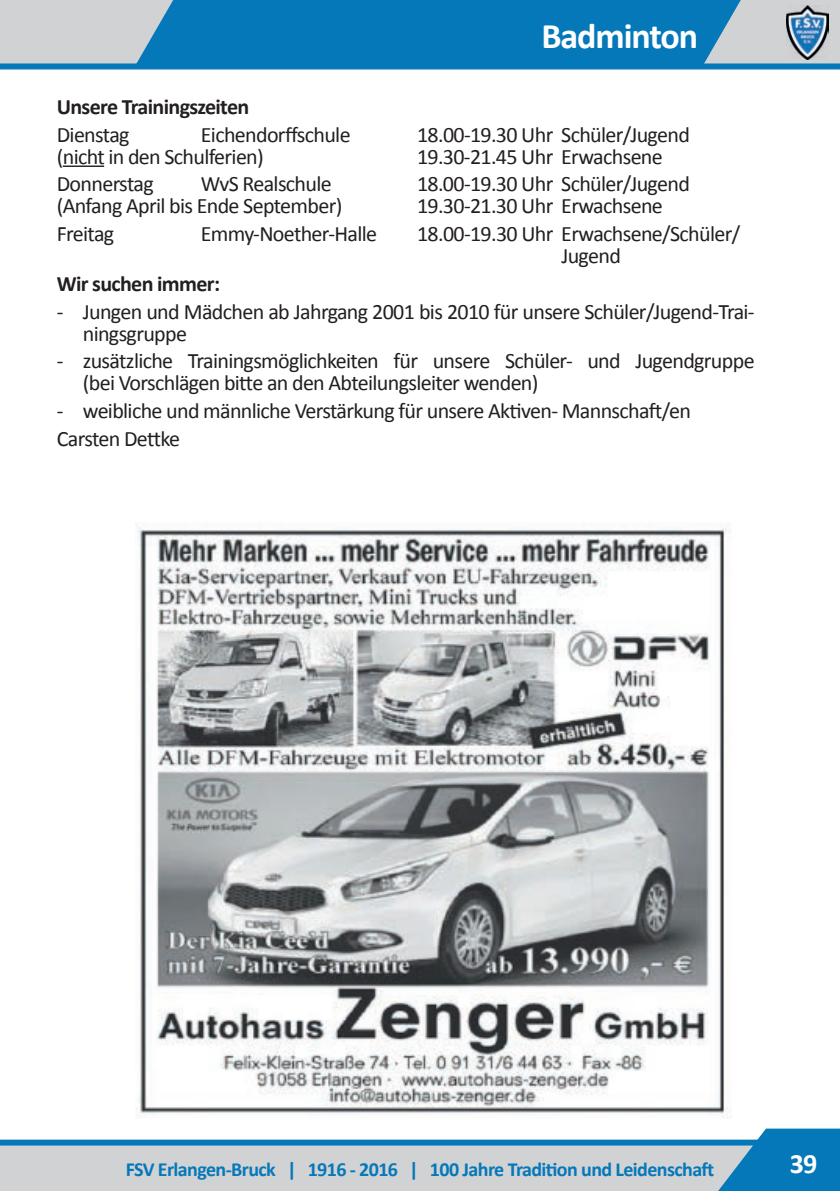
<style>
.page{position:relative;width:840px;height:1191px;background:#fff}
.page>*{position:absolute;margin:0;border:0;box-sizing:border-box;transform-origin:0 0}
.t1{font:700 36px "Calibri";letter-spacing:-.03em;color:#fff}
.t2{font:700 28px "Calibri";color:#fff}
.t3{font:22px/22px "Calibri";letter-spacing:-.03em;color:#231f20}
.t4{font:700 22px "Calibri";letter-spacing:-.03em;color:#231f20}
.t5{font:700 20px "Calibri";letter-spacing:-.03em;color:#0578b9}
</style>
<div class="page">
<div style="left:0;top:0;width:839px;height:63px;background:#d1d2d4"></div>
<div style="left:0;top:63px;width:839px;height:6px;background:#0578b9"></div>
<svg style="left:0;top:1128px;width:839px;height:63px"></svg>
<svg style="left:133px;top:0;width:615px;height:64px;background:#147ebb"></svg>
<img style="left:786px;top:6px;width:41px;height:54px">
<hr style="left:63px;top:165px;width:41px;height:2px;background:#231f20">
<img style="left:135px;top:524px;width:595px;height:594px">
<h1 class="t1" style="left:541px;top:10px;width:158px">Badminton</h1>
<p class="t4" style="left:57px;top:91px;width:194px">Unsere Trainingszeiten</p>
<p class="t3" style="left:57px;top:123px;width:74px">Dienstag</p>
<p class="t3" style="left:201px;top:123px;width:151px">Eichendorffschule</p>
<p class="t3" style="left:417px;top:123px;width:274px">18.00-19.30 Uhr Schüler/Jugend</p>
<p class="t3" style="left:57px;top:145px;width:208px">(nicht in den Schulferien)</p>
<p class="t3" style="left:417px;top:145px;width:247px">19.30-21.45 Uhr Erwachsene</p>
<p class="t3" style="left:57px;top:172px;width:98px">Donnerstag</p>
<p class="t3" style="left:201px;top:172px;width:132px">WvS Realschule</p>
<p class="t3" style="left:417px;top:172px;width:274px">18.00-19.30 Uhr Schüler/Jugend</p>
<p class="t3" style="left:57px;top:194px;width:287px">(Anfang April bis Ende September)</p>
<p class="t3" style="left:417px;top:194px;width:247px">19.30-21.30 Uhr Erwachsene</p>
<p class="t3" style="left:57px;top:222px;width:59px">Freitag</p>
<p class="t3" style="left:201px;top:222px;width:177px">Emmy-Noether-Halle</p>
<p class="t3" style="left:561px;top:222px;width:180px;text-indent:-144px">18.00-19.30 Uhr Erwachsene/Schüler/<br>Jugend</p>
<p class="t4" style="left:57px;top:268px;width:165px">Wir suchen immer:</p>
<p class="t3" style="left:83px;top:299px;width:673px;text-indent:-26px">- Jungen und Mädchen ab Jahrgang 2001 bis 2010 für unsere Schüler/Jugend-Trai&shy;ningsgruppe</p>
<p class="t3" style="left:83px;top:349px;width:673px;text-indent:-26px">- zusätzliche Trainingsmöglichkeiten für unsere Schüler- und Jugendgruppe (bei Vorschlägen bitte an den Abteilungsleiter wenden)</p>
<p class="t3" style="left:57px;top:396px;width:635px;line-height:27.6px">- weibliche und männliche Verstärkung für unsere Aktiven- Mannschaft/en<br>Carsten Dettke</p>
<p class="t5" style="left:126px;top:1155px;width:589px">FSV Erlangen-Bruck | 1916 - 2016 | 100 Jahre Tradition und Leidenschaft</p>
<p class="t2" style="left:789px;top:1144px;width:29px">39</p>
</div>
